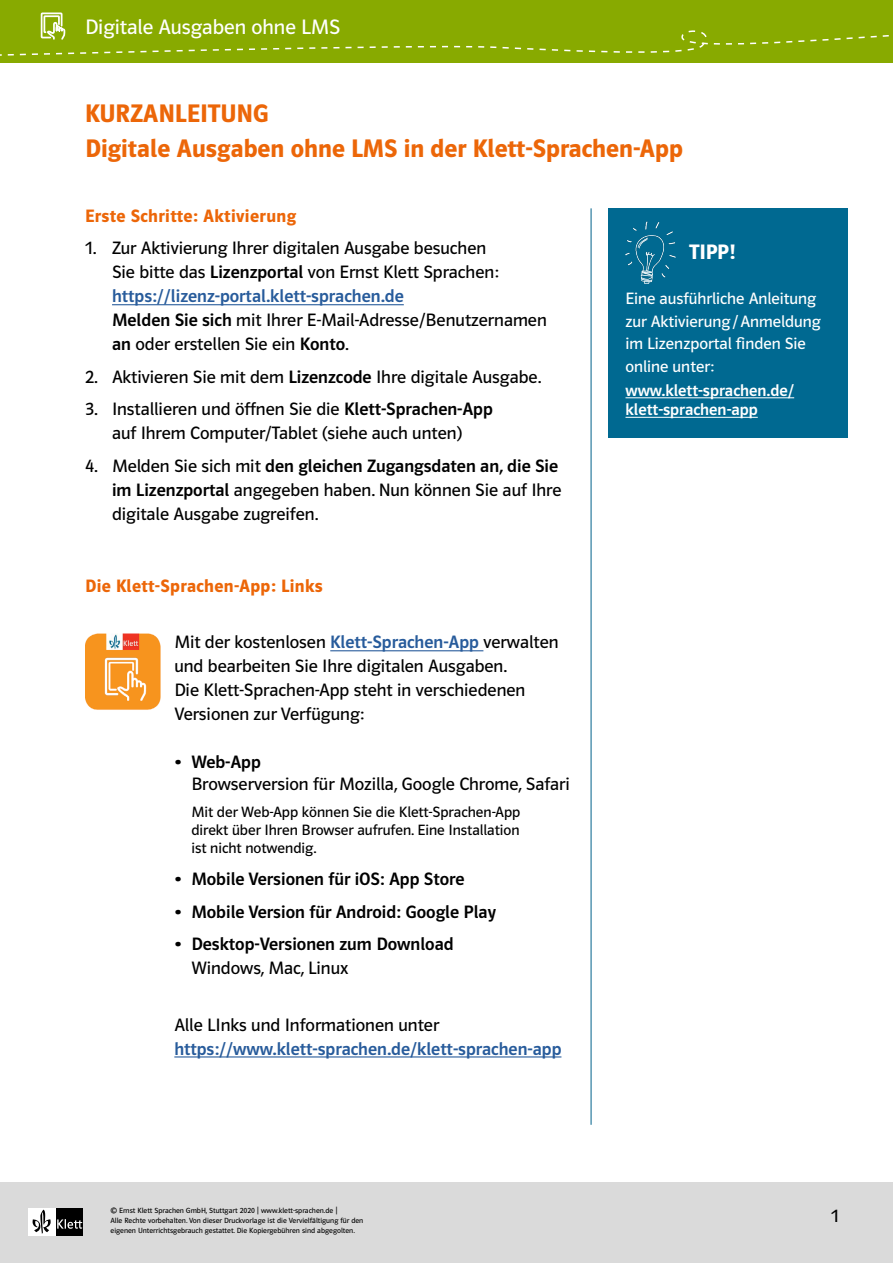
<style>
.page{position:relative;width:893px;height:1263px;background:#fff}
.page>*{position:absolute;margin:0;border:0;box-sizing:border-box;transform-origin:0 0}
.t1{font:600 25.5px/34.5px "Polo CEF";color:#ec6608}
.t2{font:21px "Polo CEF";color:#fff}
.t3{font:600 21px "Polo CEF";color:#fff}
.t4{font:18px/24px "Polo CEF";color:#000}
.t5{font:500 18px "Polo CEF";color:#000}
.t6{font:600 18px "Polo CEF";letter-spacing:.02em;color:#ec6608}
.t7{font:500 18px "Polo CEF";color:#275b9b}
.t8{font:16.5px/22.5px "Polo CEF";color:#fff}
.t9{font:500 16.5px/19.5px "Polo CEF";color:#fff}
.t10{font:15px/18px "Polo CEF";color:#000;text-align:justify}
.t11{font:7.5px/10.1px "Polo CEF";color:#000}
.s1{font-weight:500}
.s2{font-weight:500;color:#275b9b}
</style>
<div class="page">
<div style="left:0;top:1182px;width:893px;height:81px;background:#dadada"></div>
<div style="left:56px;top:1208px;width:27px;height:27px;background:#000"></div>
<div style="left:28px;top:1208px;width:28px;height:27px;background:#fff"></div>
<svg style="left:57px;top:1219px;width:25px;height:10px"></svg>
<svg style="left:33px;top:1210px;width:18px;height:24px"></svg>
<div style="left:0;top:0;width:893px;height:62px;background:#8a0"></div>
<svg style="left:0;top:12px;width:889px;height:44px"></svg>
<hr style="left:112px;top:304px;width:292px;height:1px;background:#275b9b">
<hr style="left:330px;top:650px;width:153px;height:1px;background:#275b9b">
<hr style="left:174px;top:1056px;width:387px;height:1px;background:#275b9b">
<div style="left:608px;top:208px;width:240px;height:230px;background:#006991"></div>
<hr style="left:625px;top:397px;width:169px;height:1px;background:#fff">
<hr style="left:625px;top:417px;width:133px;height:1px;background:#fff">
<hr style="left:591px;top:208px;width:1px;height:917px;background:#00628b">
<img style="left:85px;top:633px;width:75px;height:77px">
<img style="left:625px;top:221px;width:51px;height:62px">
<p class="t2" style="left:85px;top:14px;width:257px">Digitale Ausgaben ohne LMS</p>
<h1 class="t1" style="left:85px;top:97px;width:599px">KURZANLEITUNG<br>Digitale Ausgaben ohne LMS in der Klett-Sprachen-App</h1>
<p class="t6" style="left:85px;top:205px;width:213px">Erste Schritte: Aktivierung</p>
<p class="t4" style="left:112px;top:237px;width:436px;text-indent:-27px">1. Zur Aktivierung Ihrer digitalen Ausgabe besuchen<br>Sie bitte das <span class="s1">Lizenzportal</span> von Ernst Klett Sprachen: <span class="s2">https://lizenz-portal.klett-sprachen.de<br></span><span class="s1">Melden Sie sich</span> mit Ihrer E-Mail-Adresse/Benutzernamen <span class="s1">an</span> oder erstellen Sie ein <span class="s1">Konto</span>.</p>
<p class="t4" style="left:85px;top:365px;width:458px">2. Aktivieren Sie mit dem <span class="s1">Lizenzcode</span> Ihre digitale Ausgabe.</p>
<p class="t4" style="left:85px;top:398px;width:409px;text-align:center">3. Installieren und öffnen Sie die <span class="s1">Klett-Sprachen-App </span>auf Ihrem Computer/Tablet (siehe auch unten)</p>
<p class="t4" style="left:112px;top:454px;width:451px;text-indent:-27px">4. Melden Sie sich mit <span class="s1">den gleichen Zugangsdaten an, die Sie im Lizenzportal</span> angegeben haben. Nun können Sie auf Ihre digitale Ausgabe zugreifen.</p>
<p class="t6" style="left:85px;top:575px;width:239px">Die Klett-Sprachen-App: Links</p>
<p class="t4" style="left:174px;top:631px;width:386px">Mit der kostenlosen <span class="s2">Klett-Sprachen-App</span> verwalten und bearbeiten Sie Ihre digitalen Ausgaben.<br>Die Klett-Sprachen-App steht in verschiedenen Versionen zur Verfügung:</p>
<p class="t5" style="left:174px;top:752px;width:88px">• Web-App</p>
<p class="t4" style="left:191px;top:772px;width:380px">Browserversion für Mozilla, Google Chrome, Safari</p>
<p class="t10" style="left:191px;top:803px;width:331px">Mit der Web-App können Sie die Klett-Sprachen-App direkt über Ihren Browser aufrufen. Eine Installation ist nicht notwendig.</p>
<p class="t5" style="left:174px;top:868px;width:292px">• Mobile Versionen für iOS: App Store</p>
<p class="t5" style="left:174px;top:901px;width:323px">• Mobile Version für Android: Google Play</p>
<p class="t5" style="left:174px;top:933px;width:281px">• Desktop-Versionen zum Download</p>
<p class="t4" style="left:191px;top:956px;width:159px">Windows, Mac, Linux</p>
<p class="t4" style="left:174px;top:1013px;width:266px">Alle LInks und Informationen unter</p>
<p class="t7" style="left:174px;top:1038px;width:389px">https://www.klett-sprachen.de/klett-sprachen-app</p>
<p class="t3" style="left:689px;top:240px;width:48px">TIPP!</p>
<p class="t8" style="left:625px;top:288px;width:197px">Eine ausführliche Anleitung zur Aktivierung/Anmeldung im Lizenzportal finden Sie online unter:</p>
<p class="t9" style="left:625px;top:381px;width:170px">www.klett-sprachen.de/ klett-sprachen-app</p>
<p class="t11" style="left:111px;top:1206px;width:254px">© Ernst Klett Sprachen GmbH, Stuttgart 2020 | www.klett-sprachen.de |<br>Alle Rechte vorbehalten. Von dieser Druckvorlage ist die Vervielfältigung für den eigenen Unterrichtsgebrauch gestattet. Die Kopiergebühren sind abgegolten.</p>
<p class="t4" style="left:831px;top:1205px;width:9px">1</p>
</div>
